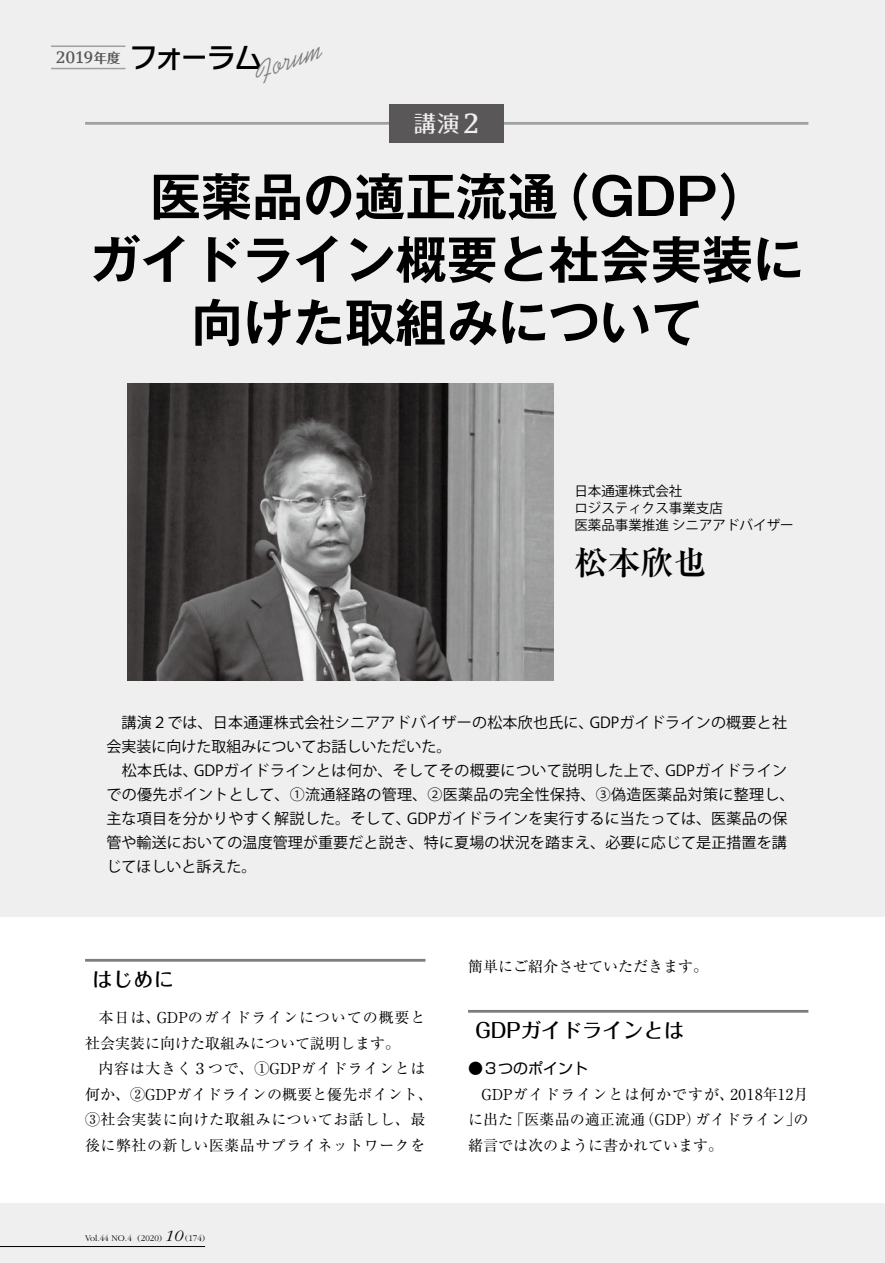
<style>
.page{position:relative;width:885px;height:1263px;background:#fff}
.page>*{position:absolute;margin:0;border:0;box-sizing:border-box;transform-origin:0 0}
.t1{font:700 51px/63px "Gothic MB101 Pro De";color:#000;text-align:center}
.t2{font:700 33px "Ryumin Pro";color:#000}
.t3{font:italic 30px "Kaufmann";color:#7d7d7d}
.t4{font:500 27.9px "Typelabo N Std";letter-spacing:-.035em;color:#000}
.t5{font:500 22.5px "Folk Pro";color:#efefef}
.t6{font:500 20.25px "Folk Pro";letter-spacing:.01em;color:#000}
.t7{font:15px/24px "Koz Go Pro";letter-spacing:.015em;color:#000}
.t8{font:15px/25.5px "Ryumin Pro";letter-spacing:.005em;color:#000}
.t9{font:15px/25.5px "Ryumin Pro";letter-spacing:.03em;color:#000;text-align:center}
.t10{font:15px "Shin Go Pro";color:#000}
.t11{font:13.5px/16.8px "Koz Go Pro";color:#000}
.t12{font:300 9px "Garamond";color:#000}
.s1{font-family:"Lino Letter";font-size:16.8px;color:#595757}
.s2{font-family:"Lino Letter";font-size:28.2px}
.s3{font-style:italic;font-size:16.5px}
</style>
<div class="page">
<div style="left:0;top:0;width:884px;height:916px;background:#efefef"></div>
<div style="left:0;top:1203px;width:884px;height:60px;background:#efefef"></div>
<hr style="left:0;top:1246px;width:205px;height:1px;background:#000">
<hr style="left:85px;top:122px;width:723px;height:3px;background:#9fa0a0">
<img style="left:128px;top:383px;width:425px;height:298px">
<hr style="left:85px;top:959px;width:340px;height:3px;background:#7d7d7d">
<hr style="left:468px;top:1010px;width:340px;height:3px;background:#7d7d7d">
<div style="left:389px;top:104px;width:115px;height:38px;background:#595757"></div>
<hr style="left:51px;top:68px;width:74px;height:1px;background:#9fa0a0">
<hr style="left:51px;top:46px;width:74px;height:1px;background:#9fa0a0">
<h3 class="t4" style="left:56px;top:36px;width:208px"><span class="s1">2019</span><sup>年度</sup> フォーラム</h3>
<h3 class="t3" style="left:247px;top:55px;width:73px;rotate:-20deg">Forum</h3>
<h3 class="t5" style="left:413px;top:104px;width:68px">講演<span class="s2">2</span></h3>
<h1 class="t1" style="left:89px;top:159px;width:715px">医薬品の適正流通（GDP）<br>ガイドライン概要と社会実装に向けた取組みについて</h1>
<p class="t11" style="left:574px;top:483px;width:221px">日本通運株式会社<br>ロジスティクス事業支店<br>医薬品事業推進 シニアアドバイザー</p>
<h2 class="t2" style="left:574px;top:537px;width:133px">松本欣也</h2>
<p class="t7" style="left:106px;top:711px;width:689px">　講演２では、日本通運株式会社シニアアドバイザーの松本欣也氏に、GDPガイドラインの概要と社会実装に向けた取組みについてお話しいただいた。<br>　松本氏は、GDPガイドラインとは何か、そしてその概要について説明した上で、GDPガイドラインでの優先ポイントとして、①流通経路の管理、②医薬品の完全性保持、③偽造医薬品対策に整理し、主な項目を分かりやすく解説した。そして、GDPガイドラインを実行するに当たっては、医薬品の保管や輸送においての温度管理が重要だと説き、特に夏場の状況を踏まえ、必要に応じて是正措置を講じてほしいと訴えた。</p>
<h3 class="t6" style="left:93px;top:962px;width:83px">はじめに</h3>
<p class="t8" style="left:85px;top:1004px;width:342px;text-indent:14px">本日は、GDPのガイドラインについての概要と社会実装に向けた取組みについて説明します。</p>
<p class="t9" style="left:85px;top:1055px;width:349px">内容は大きく３つで、①GDPガイドラインとは<br>何か、②GDPガイドラインの概要と優先ポイント、<br>③社会実装に向けた取組みについてお話しし、最後に弊社の新しい医薬品サプライネットワークを</p>
<p class="t12" style="left:85px;top:1233px;width:121px">Vol.44 NO.4 (2020) <span class="s3">10</span> (174)</p>
<p class="t8" style="left:468px;top:953px;width:241px">簡単にご紹介させていただきます。</p>
<h3 class="t6" style="left:475px;top:1013px;width:210px">GDPガイドラインとは</h3>
<p class="t10" style="left:468px;top:1056px;width:121px">●３つのポイント</p>
<p class="t8" style="left:468px;top:1080px;width:342px;text-align:justify;text-indent:14px">GDPガイドラインとは何かですが、2018年12月に出た「医薬品の適正流通（GDP）ガイドライン」の緒言では次のように書かれています。</p>
</div>
